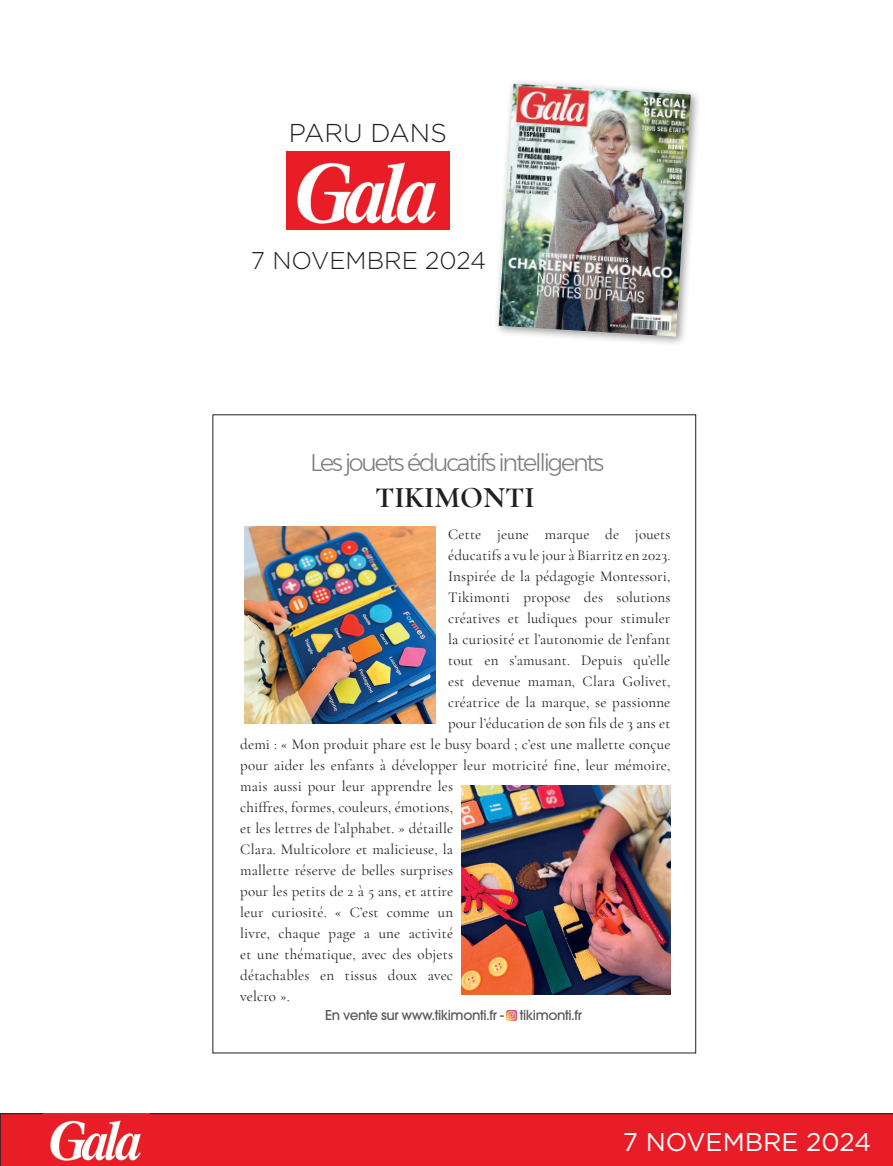
<style>
.page{position:relative;width:893px;height:1166px;background:#fff}
.page>*{position:absolute;margin:0;border:0;box-sizing:border-box;transform-origin:0 0}
.t1{font:700 30px "Cormorant Garamond";color:#231f20}
.t2{font:300 25.8px "Gotham";color:#231f20}
.t3{font:25.5px "Gotham";color:#fff}
.t4{font:300 24.3px "Gotham";color:#231f20}
.t5{font:300 24px "Montserrat";letter-spacing:-.09em;color:#7e8083}
.t6{font:15px "Cormorant Garamond";letter-spacing:.01em;color:#231f20}
.t7{font:500 13.5px "Avant Garde";letter-spacing:-.03em;color:#57585a}
</style>
<div class="page">
<div style="left:0;top:1113px;width:893px;height:52px;background:#e91d28"></div>
<img style="left:44px;top:1113px;width:105px;height:50px">
<img style="left:287px;top:152px;width:162px;height:77px">
<div style="left:494px;top:79px;width:207px;height:268px;background:#231f20;opacity:.46"></div>
<img style="left:499px;top:84px;width:192px;height:252px">
<svg style="left:507px;top:1010px;width:10px;height:10px"></svg>
<img style="left:245px;top:526px;width:190px;height:197px">
<img style="left:462px;top:785px;width:208px;height:209px">
<h2 class="t2" style="left:289px;top:116px;width:160px">PARU DANS</h2>
<h3 class="t4" style="left:251px;top:245px;width:237px">7 NOVEMBRE 2024</h3>
<h3 class="t5" style="left:310px;top:444px;width:296px">Les jouets éducatifs intelligents</h3>
<h1 class="t1" style="left:375px;top:478px;width:161px">TIKIMONTI</h1>
<p class="t6" style="left:448px;top:525px;width:224px">Cette jeune marque de jouets</p>
<p class="t6" style="left:448px;top:546px;width:224px">éducatifs a vu le jour à Biarritz en 2023.</p>
<p class="t6" style="left:448px;top:567px;width:224px">Inspirée de la pédagogie Montessori,</p>
<p class="t6" style="left:448px;top:588px;width:224px">Tikimonti propose des solutions</p>
<p class="t6" style="left:448px;top:609px;width:224px">créatives et ludiques pour stimuler</p>
<p class="t6" style="left:448px;top:630px;width:224px">la curiosité et l’autonomie de l’enfant</p>
<p class="t6" style="left:448px;top:651px;width:224px">tout en s’amusant. Depuis qu’elle</p>
<p class="t6" style="left:448px;top:672px;width:224px">est devenue maman, Clara Golivet,</p>
<p class="t6" style="left:448px;top:693px;width:224px">créatrice de la marque, se passionne</p>
<p class="t6" style="left:448px;top:714px;width:224px">pour l’éducation de son fils de 3 ans et</p>
<p class="t6" style="left:240px;top:735px;width:432px">demi : « Mon produit phare est le busy board ; c’est une mallette conçue</p>
<p class="t6" style="left:240px;top:756px;width:432px">pour aider les enfants à développer leur motricité fine, leur mémoire,</p>
<p class="t6" style="left:240px;top:777px;width:214px">mais aussi pour leur apprendre les</p>
<p class="t6" style="left:240px;top:798px;width:214px">chiffres, formes, couleurs, émotions,</p>
<p class="t6" style="left:240px;top:819px;width:214px">et les lettres de l’alphabet. » détaille</p>
<p class="t6" style="left:240px;top:840px;width:214px">Clara. Multicolore et malicieuse, la</p>
<p class="t6" style="left:240px;top:861px;width:214px">mallette réserve de belles surprises</p>
<p class="t6" style="left:240px;top:882px;width:214px">pour les petits de 2 à 5 ans, et attire</p>
<p class="t6" style="left:240px;top:903px;width:214px">leur curiosité. « C’est comme un</p>
<p class="t6" style="left:240px;top:924px;width:214px">livre, chaque page a une activité</p>
<p class="t6" style="left:240px;top:945px;width:214px">et une thématique, avec des objets</p>
<p class="t6" style="left:240px;top:966px;width:214px">détachables en tissus doux avec</p>
<p class="t6" style="left:240px;top:987px;width:51px">velcro ».</p>
<p class="t7" style="left:325px;top:1006px;width:258px">En vente sur www.tikimonti.fr - tikimonti.fr</p>
<h3 class="t3" style="left:623px;top:1125px;width:250px">7 NOVEMBRE 2024</h3>
</div>
